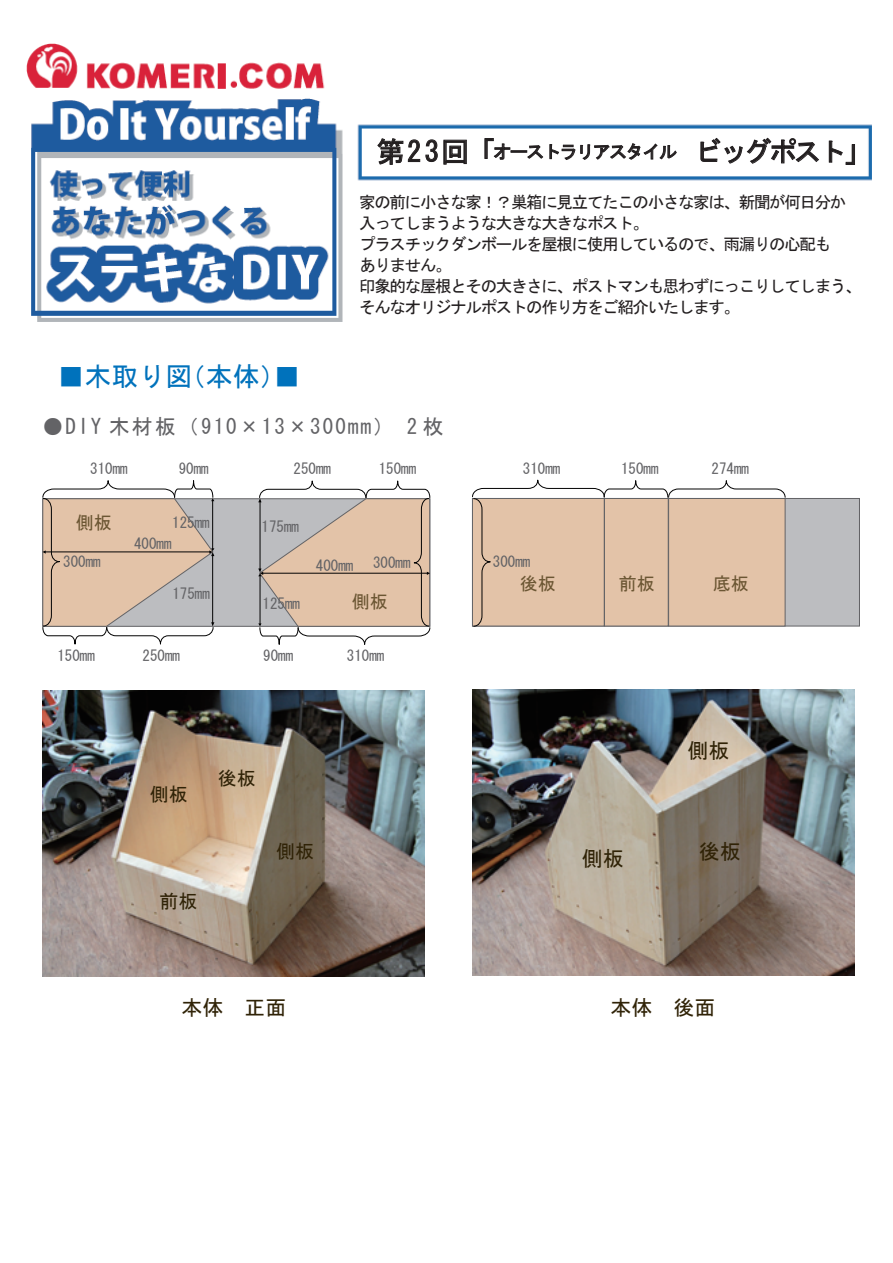
<style>
.page{position:relative;width:893px;height:1263px;background:#fff}
.page>*{position:absolute;margin:0;border:0;box-sizing:border-box;transform-origin:0 0}
.t1{font:27px "MS Gothic";color:#0072bc}
.t2{font:21px "MS Gothic";letter-spacing:.1em;color:#636366}
.t3{font:21px "MS Gothic";color:#302307}
.t4{font:18.9px "MS Gothic";color:#302307}
.t5{font:18px "MS Gothic";letter-spacing:-.08em;color:#231f20}
.t6{font:18px "MS Gothic";color:#6b5633}
.t7{font:16.5px/21px "MS Gothic";letter-spacing:-.08em;color:#231f20}
.t8{font:15px "MS Gothic";color:#636366}
.s1{font-size:28.5px}
.s2{font-size:27px}
</style>
<div class="page">
<img style="left:26px;top:43px;width:846px;height:279px">
<div style="left:372px;top:133px;width:395px;height:38px;background:#fff"></div>
<svg style="left:377px;top:138px;width:90px;height:27px"></svg>
<svg style="left:484px;top:138px;width:27px;height:22px"></svg>
<div style="left:511px;top:150px;width:16px;height:3px;border:1px solid #231f20"></div>
<svg style="left:527px;top:143px;width:150px;height:17px"></svg>
<svg style="left:700px;top:137px;width:119px;height:27px"></svg>
<svg style="left:829px;top:140px;width:26px;height:25px"></svg>
<div style="left:355px;top:197px;width:465px;height:50px;background:#fff"></div>
<div style="left:472px;top:498px;width:388px;height:128px;background:#bcbdc0;border:1px solid #636366"></div>
<svg style="left:472px;top:479px;width:314px;height:148px;background:#e0c5ae"></svg>
<div style="left:43px;top:498px;width:387px;height:128px;background:#bcbdc0;border:1px solid #636366"></div>
<svg style="left:42px;top:480px;width:172px;height:165px"></svg>
<svg style="left:258px;top:480px;width:173px;height:165px"></svg>
<img style="left:43px;top:690px;width:382px;height:286px">
<img style="left:472px;top:689px;width:382px;height:286px">
<p class="t5" style="left:376px;top:143px;width:497px"><span class="s1">第2 3回「</span>オーストラリアスタイル <span class="s2">ビッグポスト</span><span class="s1">」</span></p>
<p class="t7" style="left:359px;top:192px;width:504px">家の前に小さな家！？巣箱に見立てたこの小さな家は、新聞が何日分か入ってしまうような大きな大きなポスト。<br>プラスチックダンボールを屋根に使用しているので、雨漏りの心配も<br>ありません。<br>印象的な屋根とその大きさに、ポストマンも思わずにっこりしてしまう、そんなオリジナルポストの作り方をご紹介いたします。</p>
<p class="t1" style="left:57px;top:363px;width:244px">■木取り図（本体）■</p>
<p class="t2" style="left:43px;top:415px;width:403px">●DIY 木材板（910×13×300mm）　2 枚</p>
<p class="t8" style="left:90px;top:461px;width:39px">310mm</p>
<p class="t8" style="left:621px;top:461px;width:39px">150mm</p>
<p class="t8" style="left:711px;top:461px;width:39px">274mm</p>
<p class="t8" style="left:523px;top:461px;width:39px">310mm</p>
<p class="t8" style="left:293px;top:461px;width:39px">250mm</p>
<p class="t8" style="left:379px;top:461px;width:39px">150mm</p>
<p class="t8" style="left:179px;top:461px;width:31px">90mm</p>
<p class="t6" style="left:76px;top:513px;width:37px">側板</p>
<p class="t8" style="left:63px;top:554px;width:39px">300mm</p>
<p class="t8" style="left:373px;top:555px;width:39px">300mm</p>
<p class="t8" style="left:172px;top:515px;width:39px">125mm</p>
<p class="t8" style="left:261px;top:519px;width:39px">175mm</p>
<p class="t8" style="left:134px;top:536px;width:39px">400mm</p>
<p class="t8" style="left:316px;top:558px;width:39px">400mm</p>
<p class="t8" style="left:57px;top:648px;width:39px">150mm</p>
<p class="t8" style="left:172px;top:586px;width:39px">175mm</p>
<p class="t8" style="left:143px;top:648px;width:39px">250mm</p>
<p class="t8" style="left:263px;top:596px;width:39px">125mm</p>
<p class="t8" style="left:263px;top:648px;width:31px">90mm</p>
<p class="t6" style="left:352px;top:593px;width:37px">側板</p>
<p class="t8" style="left:347px;top:648px;width:39px">310mm</p>
<p class="t4" style="left:150px;top:784px;width:39px">側板</p>
<p class="t4" style="left:159px;top:892px;width:39px">前板</p>
<p class="t4" style="left:218px;top:768px;width:39px">後板</p>
<p class="t4" style="left:276px;top:842px;width:39px">側板</p>
<p class="t3" style="left:181px;top:997px;width:106px">本体　正面</p>
<p class="t8" style="left:493px;top:554px;width:39px">300mm</p>
<p class="t6" style="left:520px;top:575px;width:37px">後板</p>
<p class="t6" style="left:619px;top:575px;width:37px">前板</p>
<p class="t6" style="left:713px;top:575px;width:37px">底板</p>
<p class="t3" style="left:688px;top:740px;width:43px">側板</p>
<p class="t3" style="left:582px;top:848px;width:43px">側板</p>
<p class="t3" style="left:699px;top:840px;width:43px">後板</p>
<p class="t3" style="left:610px;top:996px;width:106px">本体　後面</p>
</div>
